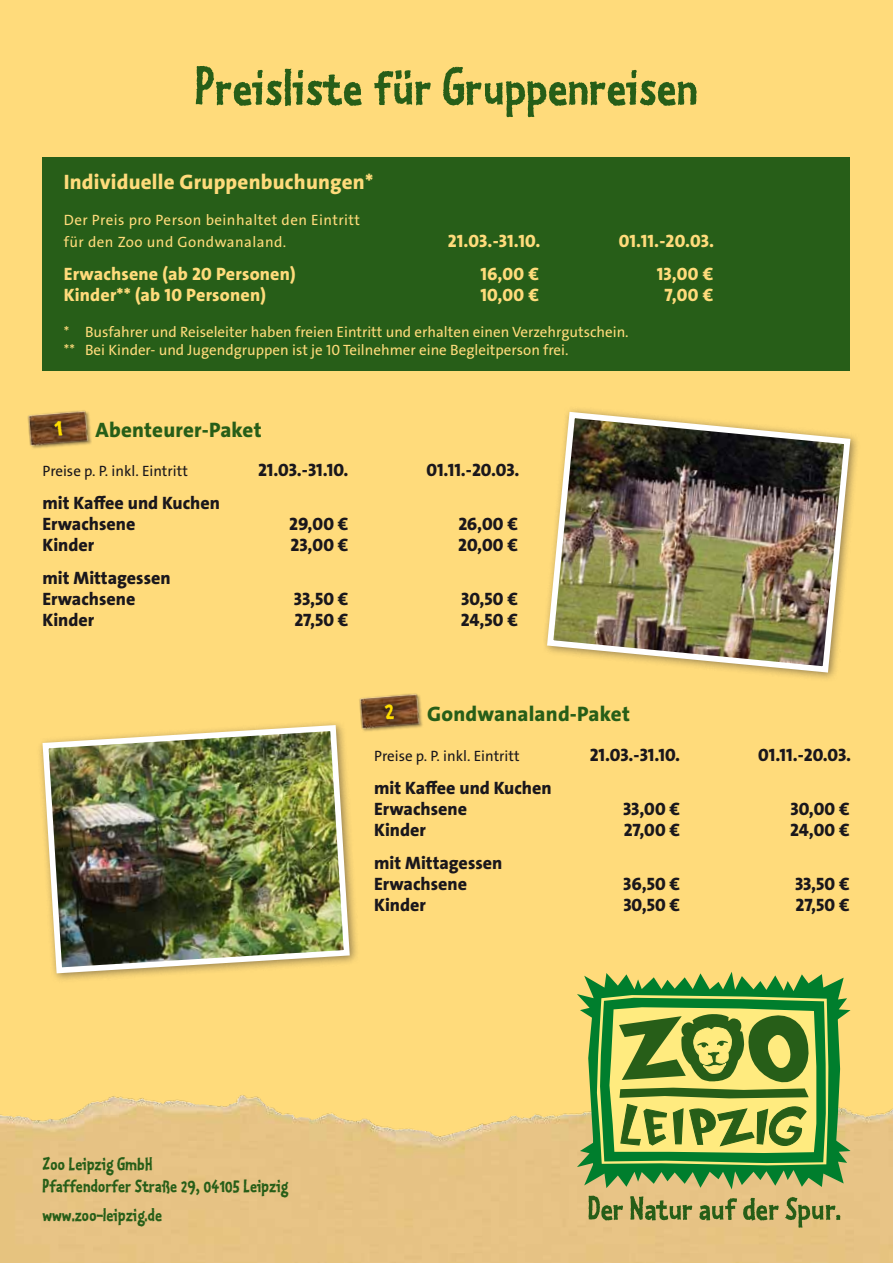
<style>
.page{position:relative;width:893px;height:1263px;background:#ffdb7b}
.page>*{position:absolute;margin:0;border:0;box-sizing:border-box;transform-origin:0 0}
.t1{font:54px "Kosmik Bold Three";letter-spacing:.01em;color:#275e18}
.t2{font:800 21px "The Sans Os F";letter-spacing:.01em;color:#275e18}
.t3{font:800 21px "The Sans Os F";letter-spacing:.01em;color:#ffdb7b}
.t4{font:19.5px/22.5px "Kosmik Bold Two";color:#275e18}
.t5{font:800 18px/21px "The Sans Os F";color:#1a171c}
.t6{font:800 18px "The Sans Os F";letter-spacing:.01em;color:#ffdb7b}
.t7{font:15px/18px "The Sans Os F";color:#ffdb7b}
.t8{font:15px/21.6px "The Sans Os F";letter-spacing:.03em;color:#ffdb7b}
.t9{font:15px "The Sans Os F";color:#1a171c}
</style>
<div class="page">
<img style="left:0;top:1095px;width:893px;height:168px">
<svg style="left:577px;top:972px;width:273px;height:217px"></svg>
<svg style="left:588px;top:1196px;width:35px;height:24px"></svg>
<svg style="left:630px;top:1196px;width:62px;height:24px"></svg>
<svg style="left:699px;top:1198px;width:38px;height:22px"></svg>
<svg style="left:743px;top:1198px;width:36px;height:22px"></svg>
<svg style="left:785px;top:1197px;width:55px;height:31px;background:#b0a665"></svg>
<div style="left:43px;top:157px;width:807px;height:214px;background:#275e18"></div>
<img style="left:545px;top:409px;width:309px;height:267px">
<img style="left:39px;top:723px;width:314px;height:253px">
<img style="left:27px;top:410px;width:65px;height:39px">
<div style="left:50px;top:417px;width:21px;height:28px;background:#1a171c;opacity:.75"></div>
<img style="left:359px;top:693px;width:64px;height:39px">
<div style="left:381px;top:700px;width:22px;height:28px;background:#1a171c;opacity:.75"></div>
<svg style="left:54px;top:421px;width:9px;height:15px"></svg>
<svg style="left:385px;top:704px;width:9px;height:16px"></svg>
<h1 class="t1" style="left:195px;top:51px;width:504px">Preisliste für Gruppenreisen</h1>
<p class="t3" style="left:64px;top:169px;width:311px">Individuelle Gruppenbuchungen*</p>
<p class="t8" style="left:64px;top:210px;width:298px">Der Preis pro Person beinhaltet den Eintritt für den Zoo und Gondwanaland.</p>
<p class="t6" style="left:448px;top:229px;width:94px">21.03.-31.10.</p>
<p class="t6" style="left:619px;top:229px;width:97px">01.11.-20.03.</p>
<p class="t6" style="left:64px;top:262px;width:233px">Erwachsene (ab 20 Personen)</p>
<p class="t6" style="left:480px;top:262px;width:60px">16,00 €</p>
<p class="t6" style="left:657px;top:262px;width:58px">13,00 €</p>
<p class="t6" style="left:64px;top:283px;width:204px">Kinder** (ab 10 Personen)</p>
<p class="t6" style="left:480px;top:283px;width:60px">10,00 €</p>
<p class="t6" style="left:665px;top:283px;width:50px">7,00 €</p>
<p class="t7" style="left:64px;top:323px;width:566px">* Busfahrer und Reiseleiter haben freien Eintritt und erhalten einen Verzehrgutschein. ** Bei Kinder- und Jugendgruppen ist je 10 Teilnehmer eine Begleitperson frei.</p>
<p class="t2" style="left:96px;top:416px;width:168px">Abenteurer-Paket</p>
<p class="t9" style="left:43px;top:461px;width:147px">Preise p. P. inkl. Eintritt</p>
<p class="t5" style="left:258px;top:460px;width:92px">21.03.-31.10.</p>
<p class="t5" style="left:427px;top:460px;width:95px">01.11.-20.03.</p>
<p class="t5" style="left:43px;top:493px;width:179px">mit Kaffee und Kuchen<br>Erwachsene</p>
<p class="t5" style="left:289px;top:514px;width:61px">29,00 €</p>
<p class="t5" style="left:458px;top:514px;width:61px">26,00 €</p>
<p class="t5" style="left:43px;top:535px;width:53px">Kinder</p>
<p class="t5" style="left:291px;top:535px;width:59px">23,00 €</p>
<p class="t5" style="left:458px;top:535px;width:61px">20,00 €</p>
<p class="t5" style="left:43px;top:568px;width:130px">mit Mittagessen<br>Erwachsene</p>
<p class="t5" style="left:294px;top:589px;width:56px">33,50 €</p>
<p class="t5" style="left:461px;top:589px;width:58px">30,50 €</p>
<p class="t5" style="left:43px;top:610px;width:53px">Kinder</p>
<p class="t5" style="left:294px;top:610px;width:56px">27,50 €</p>
<p class="t5" style="left:461px;top:610px;width:59px">24,50 €</p>
<p class="t2" style="left:427px;top:701px;width:204px">Gondwanaland-Paket</p>
<p class="t9" style="left:374px;top:746px;width:147px">Preise p. P. inkl. Eintritt</p>
<p class="t5" style="left:590px;top:745px;width:92px">21.03.-31.10.</p>
<p class="t5" style="left:758px;top:745px;width:95px">01.11.-20.03.</p>
<p class="t5" style="left:374px;top:778px;width:179px">mit Kaffee und Kuchen<br>Erwachsene</p>
<p class="t5" style="left:623px;top:799px;width:59px">33,00 €</p>
<p class="t5" style="left:790px;top:799px;width:61px">30,00 €</p>
<p class="t5" style="left:374px;top:820px;width:53px">Kinder</p>
<p class="t5" style="left:624px;top:820px;width:58px">27,00 €</p>
<p class="t5" style="left:790px;top:820px;width:61px">24,00 €</p>
<p class="t5" style="left:374px;top:853px;width:130px">mit Mittagessen<br>Erwachsene</p>
<p class="t5" style="left:623px;top:874px;width:59px">36,50 €</p>
<p class="t5" style="left:795px;top:874px;width:56px">33,50 €</p>
<p class="t5" style="left:374px;top:895px;width:53px">Kinder</p>
<p class="t5" style="left:623px;top:895px;width:58px">30,50 €</p>
<p class="t5" style="left:796px;top:895px;width:56px">27,50 €</p>
<p class="t4" style="left:43px;top:1152px;width:247px">Zoo Leipzig GmbH<br>Pfaffendorfer Straße 29, 04105 Leipzig</p>
<p class="t4" style="left:43px;top:1203px;width:121px">www.zoo-leipzig.de</p>
</div>
